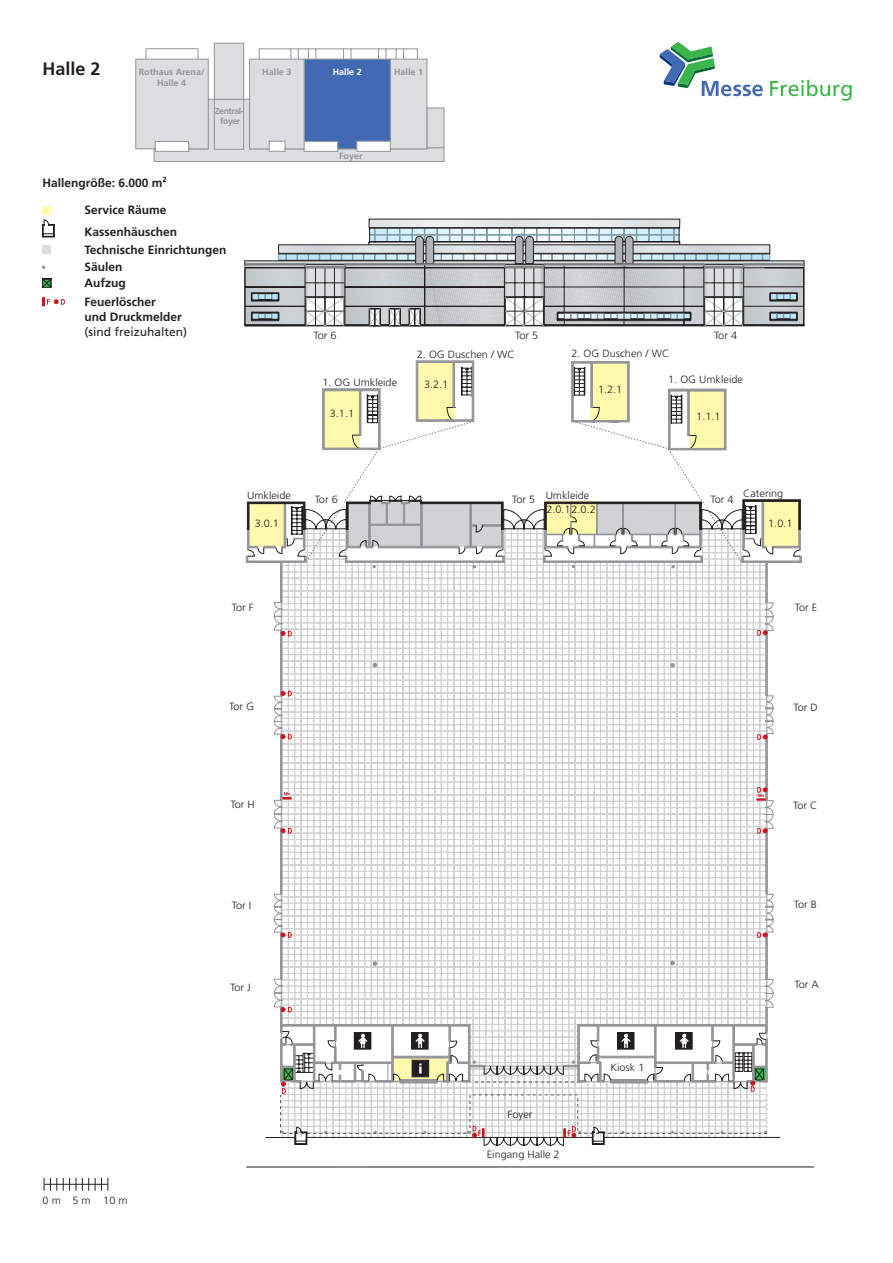
<style>
.page{position:relative;width:893px;height:1263px;background:#fff}
.page>*{position:absolute;margin:0;border:0;box-sizing:border-box;transform-origin:0 0}
.t1{font:700 18px "Frutiger";color:#231f20}
.t2{font:700 12px/16.8px "Frutiger";color:#231f20}
.t3{font:12px "Frutiger";color:#231f20}
.t4{font:300 10.5px "Frutiger";color:#231f20;scale:1.04 1}
.t5{font:700 9px/10.8px "Frutiger";color:#939598;text-align:center}
.t6{font:700 9px "Frutiger";color:#fff}
.t7{font:700 8.7px/10.5px "Frutiger";letter-spacing:-.05em;color:#939598;text-align:center}
.t8{font:700 8.4px "Frutiger";color:#c8161d;scale:.8 1}
</style>
<div class="page">
<hr style="left:44px;top:1184px;width:64px;height:1px;background:#231f20">
<svg style="left:44px;top:1178px;width:7px;height:13px"></svg>
<svg style="left:57px;top:1178px;width:13px;height:13px"></svg>
<svg style="left:76px;top:1178px;width:13px;height:13px"></svg>
<svg style="left:95px;top:1178px;width:13px;height:13px"></svg>
<svg style="left:322px;top:360px;width:404px;height:60px"></svg>
<svg style="left:322px;top:420px;width:405px;height:76px"></svg>
<div style="left:43px;top:206px;width:8px;height:8px;background:#fff9ad"></div>
<svg style="left:42px;top:220px;width:13px;height:17px"></svg>
<div style="left:43px;top:245px;width:8px;height:9px;background:#dcddde"></div>
<svg style="left:42px;top:278px;width:10px;height:10px"></svg>
<svg style="left:42px;top:297px;width:23px;height:9px"></svg>
<svg style="left:246px;top:499px;width:556px;height:646px"></svg>
<div style="left:506px;top:493px;width:36px;height:15px;background:#fff"></div>
<div style="left:308px;top:493px;width:36px;height:15px;background:#fff"></div>
<div style="left:704px;top:493px;width:36px;height:15px;background:#fff"></div>
<svg style="left:244px;top:219px;width:561px;height:108px"></svg>
<svg style="left:660px;top:42px;width:103px;height:54px"></svg>
<svg style="left:770px;top:80px;width:81px;height:21px"></svg>
<div style="left:214px;top:43px;width:30px;height:57px;background:#dcddde;border:1px solid #939598"></div>
<hr style="left:146px;top:48px;width:52px;height:1px;background:#939598">
<hr style="left:259px;top:48px;width:158px;height:1px;background:#939598">
<svg style="left:135px;top:49px;width:310px;height:113px"></svg>
<h1 class="t1" style="left:43px;top:61px;width:60px">Halle 2</h1>
<p class="t5" style="left:262px;top:67px;width:31px">Halle 3</p>
<p class="t6" style="left:333px;top:68px;width:31px">Halle 2</p>
<p class="t5" style="left:394px;top:67px;width:31px">Halle 1</p>
<p class="t7" style="left:215px;top:106px;width:30px">Zentral&shy;foyer</p>
<p class="t5" style="left:339px;top:151px;width:25px">Foyer</p>
<p class="t5" style="left:139px;top:67px;width:67px">Rothaus Arena/<br>Halle 4</p>
<p class="t2" style="left:43px;top:175px;width:126px">Hallengröße: 6.000 m<sup>2</sup></p>
<p class="t2" style="left:85px;top:200px;width:94px;line-height:21.6px">Service Räume<br>Kassenhäuschen</p>
<p class="t2" style="left:85px;top:242px;width:144px">Technische Einrichtungen<br>Säulen<br>Aufzug</p>
<p class="t2" style="left:85px;top:295px;width:99px;line-height:15.6px">Feuerlöscher<br>und Druckmelder</p>
<p class="t3" style="left:85px;top:327px;width:104px">(sind freizuhalten)</p>
<p class="t4" style="left:313px;top:331px;width:24px">Tor 6</p>
<p class="t4" style="left:515px;top:331px;width:24px">Tor 5</p>
<p class="t4" style="left:714px;top:331px;width:24px">Tor 4</p>
<p class="t4" style="left:322px;top:379px;width:73px">1. OG Umkleide</p>
<p class="t4" style="left:330px;top:409px;width:25px">3.1.1</p>
<p class="t4" style="left:417px;top:350px;width:96px">2. OG Duschen / WC</p>
<p class="t4" style="left:571px;top:349px;width:96px">2. OG Duschen / WC</p>
<p class="t4" style="left:424px;top:380px;width:25px">3.2.1</p>
<p class="t4" style="left:598px;top:385px;width:25px">1.2.1</p>
<p class="t4" style="left:668px;top:375px;width:73px">1. OG Umkleide</p>
<p class="t4" style="left:696px;top:412px;width:25px">1.1.1</p>
<p class="t4" style="left:247px;top:491px;width:44px">Umkleide</p>
<p class="t4" style="left:546px;top:491px;width:44px">Umkleide</p>
<p class="t4" style="left:743px;top:489px;width:40px">Catering</p>
<p class="t4" style="left:315px;top:495px;width:24px">Tor 6</p>
<p class="t4" style="left:512px;top:495px;width:24px">Tor 5</p>
<p class="t4" style="left:710px;top:495px;width:24px">Tor 4</p>
<p class="t4" style="left:546px;top:506px;width:49px">2.0.12.0.2</p>
<p class="t4" style="left:255px;top:519px;width:25px">3.0.1</p>
<p class="t4" style="left:768px;top:519px;width:25px">1.0.1</p>
<p class="t4" style="left:43px;top:1196px;width:83px">0 m5 m10 m</p>
<p class="t4" style="left:232px;top:603px;width:23px">Tor F</p>
<p class="t4" style="left:229px;top:702px;width:25px">Tor G</p>
<p class="t4" style="left:231px;top:800px;width:25px">Tor H</p>
<p class="t8" style="left:284px;top:795px;width:6px;rotate:-90deg">F</p>
<p class="t4" style="left:232px;top:901px;width:20px">Tor I</p>
<p class="t4" style="left:230px;top:983px;width:21px">Tor J</p>
<p class="t4" style="left:508px;top:1110px;width:25px">Foyer</p>
<p class="t8" style="left:478px;top:1130px;width:6px">F</p>
<p class="t8" style="left:567px;top:1129px;width:6px">F</p>
<p class="t4" style="left:487px;top:1150px;width:72px">Eingang Halle 2</p>
<p class="t4" style="left:610px;top:1063px;width:34px">Kiosk 1</p>
<p class="t4" style="left:795px;top:604px;width:23px">Tor E</p>
<p class="t4" style="left:793px;top:703px;width:25px">Tor D</p>
<p class="t8" style="left:758px;top:797px;width:6px;rotate:-90deg">F</p>
<p class="t4" style="left:793px;top:801px;width:25px">Tor C</p>
<p class="t4" style="left:794px;top:900px;width:24px">Tor B</p>
<p class="t4" style="left:794px;top:981px;width:25px">Tor A</p>
</div>
